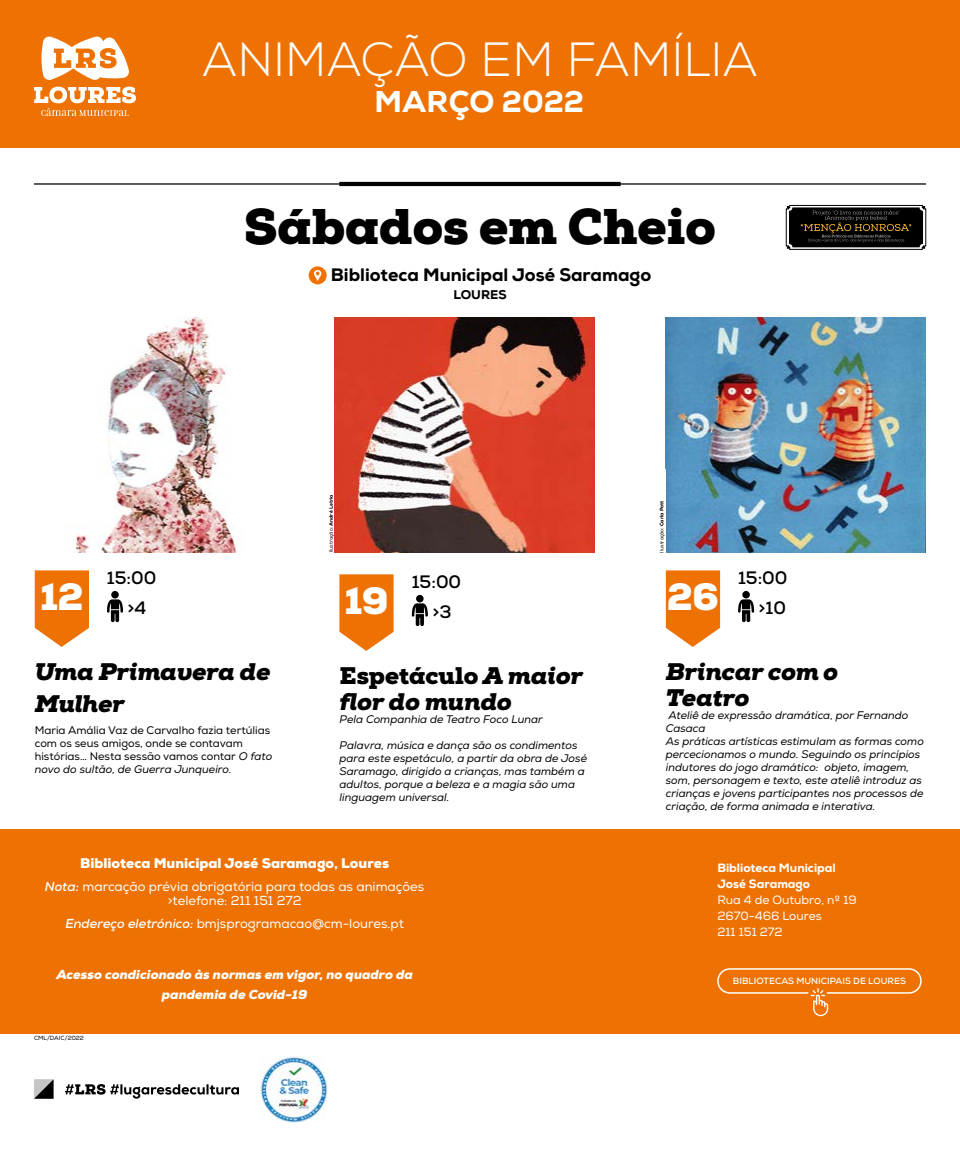
<style>
.page{position:relative;width:960px;height:1150px;background:#fff}
.page>*{position:absolute;margin:0;border:0;box-sizing:border-box;transform-origin:0 0}
.t1{font:900 50px "Nexa Slab";color:#000}
.t2{font:300 48px "Nexa";color:#fff}
.t3{font:900 38px "Nexa";color:#fff}
.t4{font:800 30px "Nexa";color:#fff}
.t5{font:italic 900 24px/26px "Nexa Slab";color:#000}
.t6{font:800 18px "Nexa";color:#000}
.t7{font:700 18px/30px "Nexa";color:#000;text-align:center}
.t8{font:900 14px "Nexa";color:#fff}
.t9{font:13px/14px "Nexa";color:#fff;text-align:center}
.t10{font:italic 900 13px/20px "Nexa";color:#fff;text-align:center}
.t11{font:800 12.6px "Nexa";color:#000}
.t12{font:12px/16px "Nexa";color:#fff}
.t13{font:800 12px/16px "Nexa";color:#fff}
.t14{font:italic 11px/13px "Nexa";color:#000}
.t15{font:11px/13px "Nexa";color:#000}
.t16{font:700 9px "Nexa";letter-spacing:.005em;color:#fff}
.t17{font:6px "Nexa";color:#000}
.t18{font:5px "Nexa";color:#000}
.s1{font-weight:800}
.s2{font-style:italic}
.s3{font-style:normal}
.s4{font-weight:700;font-style:italic}
</style>
<div class="page">
<div style="left:0;top:829px;width:960px;height:205px;background:#ee7203"></div>
<div style="left:0;top:0;width:960px;height:148px;background:#ee7203"></div>
<svg style="left:309px;top:266px;width:18px;height:18px"></svg>
<hr style="left:34px;top:183px;width:892px;height:2px;background:#000">
<hr style="left:339px;top:182px;width:282px;height:4px;background:#000">
<svg style="left:786px;top:205px;width:140px;height:45px"></svg>
<svg style="left:34px;top:36px;width:102px;height:80px"></svg>
<svg style="left:65px;top:1084px;width:174px;height:15px"></svg>
<svg style="left:34px;top:1079px;width:20px;height:20px"></svg>
<img style="left:261px;top:1056px;width:67px;height:67px">
<div style="left:717px;top:968px;width:205px;height:26px;border:2px solid #fff;border-radius:12px"></div>
<svg style="left:811px;top:988px;width:17px;height:28px"></svg>
<svg style="left:666px;top:570px;width:54px;height:77px"></svg>
<svg style="left:339px;top:574px;width:55px;height:77px"></svg>
<svg style="left:35px;top:570px;width:54px;height:77px"></svg>
<svg style="left:107px;top:591px;width:16px;height:31px"></svg>
<svg style="left:412px;top:595px;width:16px;height:31px"></svg>
<svg style="left:738px;top:591px;width:16px;height:31px"></svg>
<img style="left:666px;top:318px;width:259px;height:235px">
<img style="left:335px;top:317px;width:259px;height:235px">
<img style="left:74px;top:317px;width:163px;height:235px">
<h2 class="t2" style="left:202px;top:32px;width:558px">ANIMAÇÃO EM FAMÍLIA</h2>
<h3 class="t4" style="left:374px;top:83px;width:211px">MARÇO 2022</h3>
<h1 class="t1" style="left:244px;top:195px;width:473px">Sábados em Cheio</h1>
<h3 class="t6" style="left:331px;top:264px;width:322px">Biblioteca Municipal José Saramago</h3>
<p class="t11" style="left:453px;top:287px;width:55px">LOURES</p>
<p class="t18" style="left:328px;top:552px;width:59px;rotate:-90deg">Ilustração: <span class="s1">André Letria</span></p>
<p class="t18" style="left:659px;top:553px;width:53px;rotate:-90deg">Ilustração: <span class="s1">Carla Pott</span></p>
<h3 class="t7" style="left:107px;top:563px;width:51px">15:00 &gt;4</h3>
<h3 class="t7" style="left:412px;top:567px;width:51px">15:00 &gt;3</h3>
<h3 class="t7" style="left:738px;top:563px;width:51px">15:00</h3>
<h3 class="t3" style="left:40px;top:572px;width:45px">12</h3>
<h3 class="t3" style="left:345px;top:576px;width:46px">19</h3>
<h3 class="t7" style="left:667px;top:593px;width:121px"><sup>26</sup> &gt;10</h3>
<h3 class="t5" style="left:35px;top:656px;width:237px;line-height:32px">Uma Primavera de<br>Mulher</h3>
<p class="t15" style="left:35px;top:724px;width:239px">Maria Amália Vaz de Carvalho fazia tertúlias com os seus amigos, onde se contavam histórias… Nesta sessão vamos contar <span class="s2">O fato novo do sultão, de Guerra Junqueiro.</span></p>
<h3 class="t5" style="left:340px;top:663px;width:245px"><span class="s3">Espetáculo</span> A maior flor do mundo</h3>
<p class="t14" style="left:340px;top:713px;width:205px">Pela Companhia de Teatro Foco Lunar</p>
<p class="t14" style="left:340px;top:739px;width:249px">Palavra, música e dança são os condimentos para este espetáculo, a partir da obra de José Saramago, dirigido a crianças, mas também a adultos, porque a beleza e a magia são uma linguagem universal.</p>
<p class="t8" style="left:80px;top:855px;width:311px">Biblioteca Municipal José Saramago, Loures</p>
<p class="t9" style="left:45px;top:880px;width:381px"><span class="s4">Nota:</span> marcação prévia obrigatória para todas as animações &gt;telefone: 211 151 272</p>
<p class="t9" style="left:65px;top:916px;width:340px"><span class="s4">Endereço eletrónico:</span> bmjsprogramacao@cm-loures.pt</p>
<p class="t10" style="left:56px;top:964px;width:358px">Acesso condicionado às normas em vigor, no quadro da pandemia de Covid-19</p>
<p class="t17" style="left:34px;top:1035px;width:51px">CML/DAIC/2022</p>
<h3 class="t5" style="left:666px;top:659px;width:174px">Brincar com o<br>Teatro</h3>
<p class="t14" style="left:666px;top:709px;width:260px">Ateliê de expressão dramática, por Fernando Casaca<br>As práticas artísticas estimulam as formas como percecionamos o mundo. Seguindo os princípios indutores do jogo dramático: objeto, imagem, som, personagem e texto, este ateliê introduz as crianças e jovens participantes nos processos de criação, de forma animada e interativa.</p>
<p class="t13" style="left:717px;top:860px;width:120px">Biblioteca Municipal<br>José Saramago</p>
<p class="t12" style="left:717px;top:892px;width:141px">Rua 4 de Outubro, nº 19<br>2670-466 Loures<br>211 151 272</p>
<p class="t16" style="left:733px;top:975px;width:175px">BIBLIOTECAS MUNICIPAIS DE LOURES</p>
</div>
